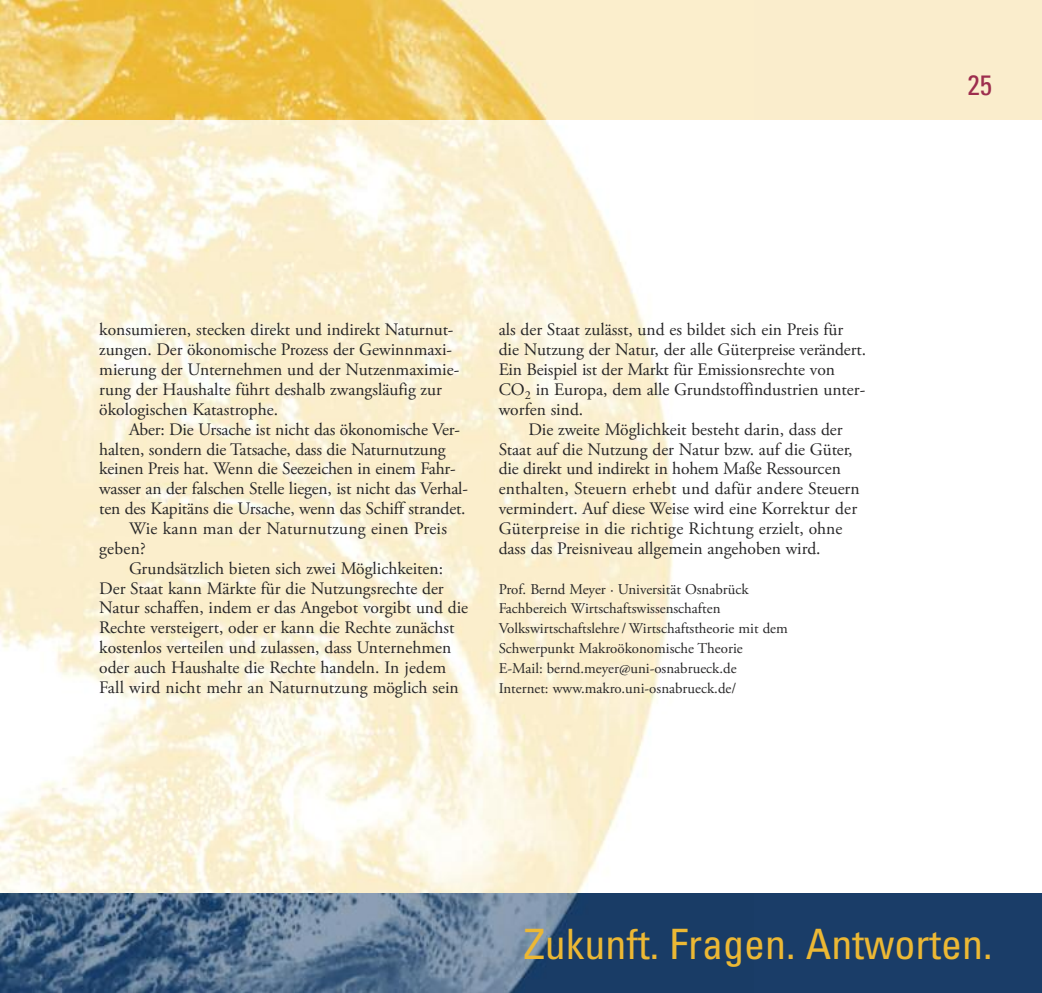
<style>
.page{position:relative;width:1042px;height:993px;background:#fff}
.page>*{position:absolute;margin:0;border:0;box-sizing:border-box;transform-origin:0 0}
.t1{font:condensed 42px "Univers";color:#ecb834}
.t2{font:condensed 28px "Univers";color:#9d2e4e}
.t3{font:17.5px/19.8px "Adobe Garamond Pro";color:#272627}
.t4{font:14.88px/19.8px "Adobe Garamond Pro";color:#272627}
</style>
<div class="page">
<img style="left:0;top:119px;width:753px;height:774px">
<div style="left:0;top:0;width:1042px;height:119px;background:#faedcc"></div>
<img style="left:0;top:0;width:547px;height:119px">
<div style="left:0;top:893px;width:1042px;height:99px;background:#1a3d68"></div>
<img style="left:0;top:893px;width:578px;height:99px">
<p class="t3" style="left:99px;top:321px;width:361px">konsumieren, stecken direkt und indirekt Naturnut&shy;zungen. Der ökonomische Prozess der Gewinnmaxi&shy;mierung der Unternehmen und der Nutzenmaximie&shy;rung der Haushalte führt deshalb zwangsläufig zur ökologischen Katastrophe.</p>
<p class="t3" style="left:129px;top:420px;width:333px">Aber: Die Ursache ist nicht das ökonomische Ver-</p>
<p class="t3" style="left:99px;top:440px;width:348px">halten, sondern die Tatsache, dass die Naturnutzung</p>
<p class="t3" style="left:99px;top:460px;width:358px">keinen Preis hat. Wenn die Seezeichen in einem Fahr-</p>
<p class="t3" style="left:99px;top:480px;width:370px">wasser an der falschen Stelle liegen, ist nicht das Verhal-</p>
<p class="t3" style="left:99px;top:500px;width:368px">ten des Kapitäns die Ursache, wenn das Schiff strandet.</p>
<p class="t3" style="left:129px;top:520px;width:319px">Wie kann man der Naturnutzung einen Preis</p>
<p class="t3" style="left:99px;top:540px;width:48px">geben?</p>
<p class="t3" style="left:129px;top:559px;width:316px">Grundsätzlich bieten sich zwei Möglichkeiten:</p>
<p class="t3" style="left:99px;top:579px;width:346px">Der Staat kann Märkte für die Nutzungsrechte der</p>
<p class="t3" style="left:99px;top:599px;width:370px">Natur schaffen, indem er das Angebot vorgibt und die</p>
<p class="t3" style="left:99px;top:619px;width:357px">Rechte versteigert, oder er kann die Rechte zunächst</p>
<p class="t3" style="left:99px;top:639px;width:353px">kostenlos verteilen und zulassen, dass Unternehmen</p>
<p class="t3" style="left:99px;top:659px;width:348px">oder auch Haushalte die Rechte handeln. In jedem</p>
<p class="t3" style="left:99px;top:678px;width:361px">Fall wird nicht mehr an Naturnutzung möglich sein</p>
<p class="t3" style="left:499px;top:321px;width:369px">als der Staat zulässt, und es bildet sich ein Preis für die Nutzung der Natur, der alle Güterpreise verändert.<br>Ein Beispiel ist der Markt für Emissionsrechte von CO<sub>2</sub> in Europa, dem alle Grundstoffindustrien unter&shy;worfen sind.</p>
<p class="t3" style="left:499px;top:420px;width:362px;text-indent:30px">Die zweite Möglichkeit besteht darin, dass der Staat auf die Nutzung der Natur bzw. auf die Güter, die direkt und indirekt in hohem Maße Ressourcen enthalten, Steuern erhebt und dafür andere Steuern vermindert. Auf diese Weise wird eine Korrektur der Güterpreise in die richtige Richtung erzielt, ohne dass das Preisniveau allgemein angehoben wird.</p>
<p class="t4" style="left:499px;top:580px;width:291px">Prof. Bernd Meyer · Universität Osnabrück Fachbereich Wirtschaftswissenschaften Volkswirtschaftslehre/Wirtschaftstheorie mit dem Schwerpunkt Makroökonomische Theorie E-Mail: bernd.meyer@uni-osnabrueck.de Internet: www.makro.uni-osnabrueck.de/</p>
<h2 class="t2" style="left:967px;top:69px;width:26px">25</h2>
<h1 class="t1" style="left:524px;top:919px;width:470px">Zukunft. Fragen. Antworten.</h1>
</div>
